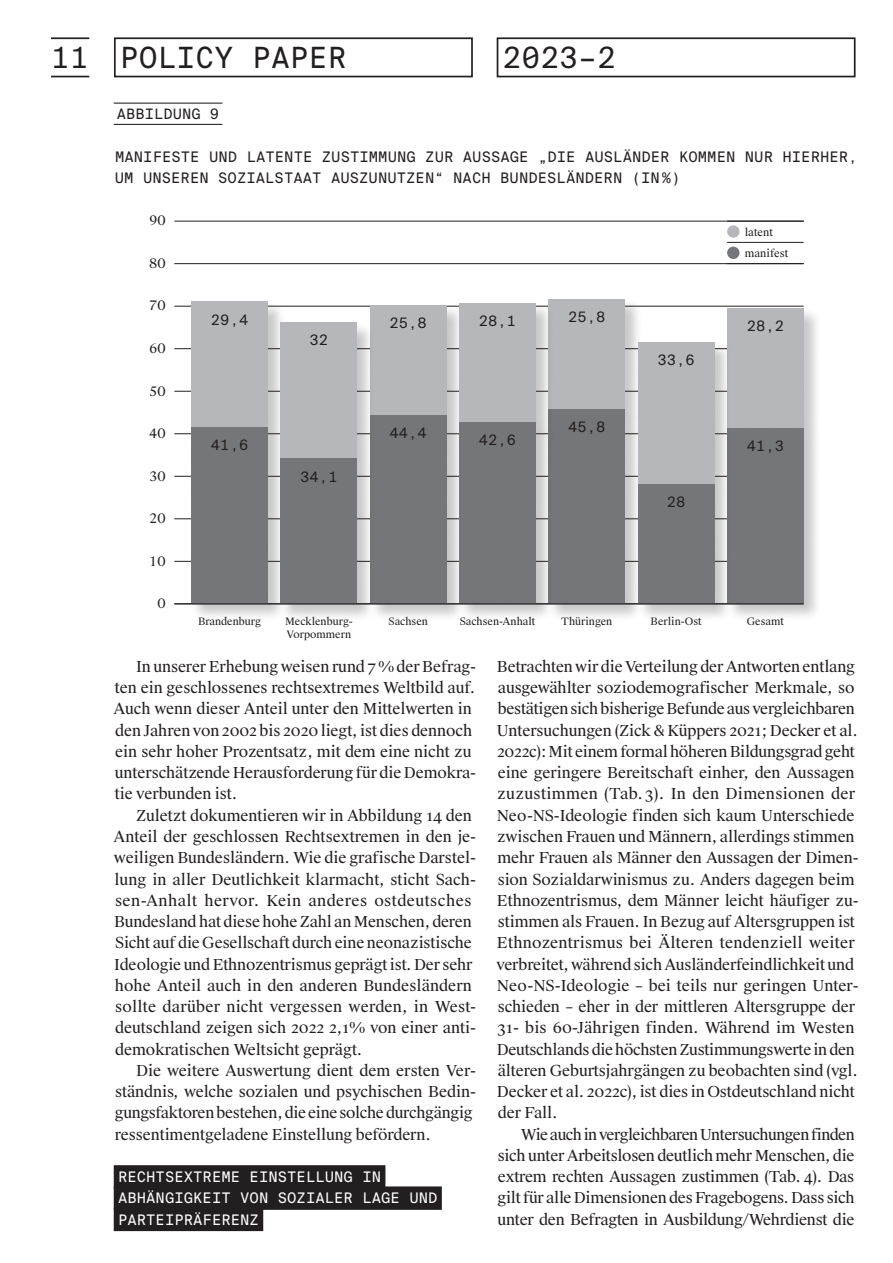
<style>
.page{position:relative;width:893px;height:1263px;background:#fff}
.page>*{position:absolute;margin:0;border:0;box-sizing:border-box;transform-origin:0 0}
.t1{font:29.25px "Suisse Intl Mono";color:#231f20}
.t2{font:15.15px/21.3px "Suisse Works";letter-spacing:-.01em;color:#231f20}
.t3{font:14.55px/21.3px "Suisse Intl Mono";color:#231f20}
.t4{font:14.55px/21.3px "Suisse Intl Mono";color:#fff}
.t5{font:14.4px "Suisse Intl Mono";letter-spacing:.005em;color:#231f20}
.t6{font:13.2px "Suisse Works";letter-spacing:-.025em;color:#231f20}
.t7{font:10.5px/21.3px "Suisse Works";color:#231f20}
.t8{font:10.2px/12.8px "Suisse Works";color:#231f20}
</style>
<div class="page">
<div style="left:114px;top:1165px;width:271px;height:23px;background:#231f20"></div>
<div style="left:114px;top:1186px;width:328px;height:24px;background:#231f20"></div>
<div style="left:114px;top:1208px;width:149px;height:23px;background:#231f20"></div>
<hr style="left:114px;top:103px;width:108px;height:1px;background:#231f20">
<hr style="left:114px;top:124px;width:108px;height:1px;background:#231f20">
<hr style="left:174px;top:221px;width:630px;height:1px;background:#231f20">
<hr style="left:174px;top:263px;width:630px;height:1px;background:#231f20">
<hr style="left:174px;top:306px;width:630px;height:1px;background:#231f20">
<hr style="left:174px;top:348px;width:630px;height:1px;background:#231f20">
<hr style="left:174px;top:391px;width:630px;height:1px;background:#231f20">
<hr style="left:174px;top:433px;width:630px;height:1px;background:#231f20">
<hr style="left:174px;top:476px;width:630px;height:1px;background:#231f20">
<hr style="left:174px;top:518px;width:630px;height:1px;background:#231f20">
<hr style="left:174px;top:561px;width:630px;height:1px;background:#231f20">
<div style="left:114px;top:37px;width:359px;height:40px;border:2px solid #231f20"></div>
<div style="left:497px;top:37px;width:358px;height:40px;border:2px solid #231f20"></div>
<hr style="left:51px;top:37px;width:38px;height:2px;background:#231f20">
<hr style="left:51px;top:76px;width:38px;height:1px;background:#231f20">
<hr style="left:727px;top:242px;width:77px;height:1px;background:#231f20">
<div style="left:727px;top:225px;width:12px;height:13px;background:#b6b7bb;border-radius:50%"></div>
<div style="left:727px;top:247px;width:12px;height:12px;background:#757679;border-radius:50%"></div>
<div style="left:368px;top:304px;width:97px;height:129px;background:#231f20;opacity:.25"></div>
<div style="left:370px;top:305px;width:76px;height:110px;background:#b6b7bb"></div>
<div style="left:368px;top:413px;width:97px;height:209px;background:#231f20;opacity:.25"></div>
<div style="left:370px;top:415px;width:76px;height:189px;background:#757679"></div>
<div style="left:190px;top:300px;width:96px;height:145px;background:#231f20;opacity:.25"></div>
<div style="left:191px;top:302px;width:77px;height:125px;background:#b6b7bb"></div>
<div style="left:190px;top:425px;width:96px;height:197px;background:#231f20;opacity:.25"></div>
<div style="left:191px;top:427px;width:77px;height:177px;background:#757679"></div>
<div style="left:547px;top:298px;width:96px;height:129px;background:#231f20;opacity:.25"></div>
<div style="left:549px;top:299px;width:76px;height:110px;background:#b6b7bb"></div>
<div style="left:547px;top:407px;width:96px;height:215px;background:#231f20;opacity:.25"></div>
<div style="left:549px;top:409px;width:76px;height:195px;background:#757679"></div>
<div style="left:726px;top:307px;width:96px;height:140px;background:#231f20;opacity:.25"></div>
<div style="left:727px;top:308px;width:77px;height:120px;background:#b6b7bb"></div>
<div style="left:726px;top:427px;width:96px;height:195px;background:#231f20;opacity:.25"></div>
<div style="left:727px;top:428px;width:77px;height:176px;background:#757679"></div>
<div style="left:279px;top:321px;width:97px;height:156px;background:#231f20;opacity:.25"></div>
<div style="left:281px;top:323px;width:76px;height:136px;background:#b6b7bb"></div>
<div style="left:279px;top:457px;width:97px;height:165px;background:#231f20;opacity:.25"></div>
<div style="left:281px;top:459px;width:76px;height:145px;background:#757679"></div>
<div style="left:458px;top:302px;width:96px;height:139px;background:#231f20;opacity:.25"></div>
<div style="left:459px;top:303px;width:77px;height:120px;background:#b6b7bb"></div>
<div style="left:458px;top:421px;width:96px;height:201px;background:#231f20;opacity:.25"></div>
<div style="left:459px;top:423px;width:77px;height:181px;background:#757679"></div>
<div style="left:636px;top:340px;width:97px;height:163px;background:#231f20;opacity:.25"></div>
<div style="left:638px;top:342px;width:76px;height:143px;background:#b6b7bb"></div>
<div style="left:636px;top:483px;width:97px;height:139px;background:#231f20;opacity:.25"></div>
<div style="left:638px;top:485px;width:76px;height:119px;background:#757679"></div>
<hr style="left:174px;top:603px;width:630px;height:1px;background:#231f20">
<h1 class="t1" style="left:51px;top:41px;width:297px">11 POLICY PAPER</h1>
<h1 class="t1" style="left:503px;top:41px;width:115px">2023–2</h1>
<p class="t5" style="left:117px;top:106px;width:104px">ABBILDUNG 9</p>
<p class="t3" style="left:115px;top:146px;width:744px">MANIFESTE UND LATENTE ZUSTIMMUNG ZUR AUSSAGE „DIE AUSLÄNDER KOMMEN NUR HIERHER,<br>UM UNSEREN SOZIALSTAAT AUSZUNUTZEN“ NACH BUNDESLÄNDERN (IN%)</p>
<p class="t6" style="left:149px;top:212px;width:19px">90</p>
<p class="t6" style="left:149px;top:255px;width:19px">80</p>
<p class="t6" style="left:149px;top:298px;width:19px">70</p>
<p class="t6" style="left:149px;top:340px;width:19px">60</p>
<p class="t6" style="left:149px;top:383px;width:19px">50</p>
<p class="t6" style="left:149px;top:425px;width:19px">40</p>
<p class="t6" style="left:149px;top:468px;width:19px">30</p>
<p class="t6" style="left:149px;top:510px;width:19px">20</p>
<p class="t6" style="left:149px;top:553px;width:19px">10</p>
<p class="t6" style="left:157px;top:595px;width:10px">0</p>
<p class="t7" style="left:745px;top:222px;width:45px">latent manifest</p>
<p class="t5" style="left:568px;top:309px;width:39px">25,8</p>
<p class="t5" style="left:211px;top:311px;width:39px">29,4</p>
<p class="t5" style="left:479px;top:313px;width:39px">28,1</p>
<p class="t5" style="left:390px;top:315px;width:39px">25,8</p>
<p class="t5" style="left:747px;top:318px;width:39px">28,2</p>
<p class="t5" style="left:310px;top:332px;width:20px">32</p>
<p class="t5" style="left:657px;top:351px;width:39px">33,6</p>
<p class="t5" style="left:568px;top:418px;width:39px">45,8</p>
<p class="t5" style="left:389px;top:424px;width:39px">44,4</p>
<p class="t5" style="left:479px;top:432px;width:39px">42,6</p>
<p class="t5" style="left:211px;top:436px;width:39px">41,6</p>
<p class="t5" style="left:747px;top:438px;width:39px">41,3</p>
<p class="t5" style="left:300px;top:468px;width:39px">34,1</p>
<p class="t5" style="left:667px;top:494px;width:20px">28</p>
<p class="t8" style="left:198px;top:615px;width:65px">Brandenburg</p>
<p class="t8" style="left:285px;top:615px;width:69px">Mecklenburg-<br>Vorpommern</p>
<p class="t8" style="left:388px;top:615px;width:41px">Sachsen</p>
<p class="t8" style="left:460px;top:615px;width:77px">Sachsen-Anhalt</p>
<p class="t8" style="left:561px;top:615px;width:53px">Thüringen</p>
<p class="t8" style="left:651px;top:615px;width:52px">Berlin-Ost</p>
<p class="t8" style="left:747px;top:615px;width:39px">Gesamt</p>
<p class="t2" style="left:114px;top:656px;width:364px;text-indent:23px">In unserer Erhebung weisen rund 7% der Befrag&shy;ten ein geschlossenes rechtsextremes Weltbild auf.<br>Auch wenn dieser Anteil unter den Mittelwerten in den Jahren von 2002 bis 2020 liegt, ist dies dennoch ein sehr hoher Prozentsatz, mit dem eine nicht zu unterschätzende Herausforderung für die Demokra&shy;tie verbunden ist.</p>
<p class="t2" style="left:114px;top:805px;width:364px;text-indent:23px">Zuletzt dokumentieren wir in Abbildung 14 den Anteil der geschlossen Rechtsextremen in den je&shy;weiligen Bundesländern. Wie die grafische Darstel&shy;lung in aller Deutlichkeit klarmacht, sticht Sach&shy;sen-Anhalt hervor. Kein anderes ostdeutsches Bundesland hat diese hohe Zahl an Menschen, deren Sicht auf die Gesellschaft durch eine neonazistische Ideologie und Ethnozentrismus geprägt ist. Der sehr hohe Anteil auch in den anderen Bundesländern sollte darüber nicht vergessen werden, in West&shy;deutschland zeigen sich 2022 2,1% von einer anti&shy;demokratischen Weltsicht geprägt.</p>
<p class="t2" style="left:115px;top:1060px;width:363px;text-indent:21px">Die weitere Auswertung dient dem ersten Ver&shy;ständnis, welche sozialen und psychischen Bedin&shy;gungsfaktoren bestehen, die eine solche durchgängig ressentimentgeladene Einstellung befördern.</p>
<p class="t4" style="left:118px;top:1166px;width:321px">RECHTSEXTREME EINSTELLUNG IN<br>ABHÄNGIGKEIT VON SOZIALER LAGE UND<br>PARTEIPRÄFERENZ</p>
<p class="t2" style="left:496px;top:656px;width:364px">Betrachten wir die Verteilung der Antworten entlang ausgewählter soziodemografischer Merkmale, so bestätigen sich bisherige Befunde aus vergleichbaren Untersuchungen (Zick &amp; Küppers 2021; Decker et al.<br>2022c): Mit einem formal höheren Bildungsgrad geht eine geringere Bereitschaft einher, den Aussagen zuzustimmen (Tab. 3). In den Dimensionen der Neo-NS-Ideologie finden sich kaum Unterschiede zwischen Frauen und Männern, allerdings stimmen mehr Frauen als Männer den Aussagen der Dimen&shy;sion Sozialdarwinismus zu. Anders dagegen beim Ethnozentrismus, dem Männer leicht häufiger zu&shy;stimmen als Frauen. In Bezug auf Altersgruppen ist Ethnozentrismus bei Älteren tendenziell weiter verbreitet, während sich Ausländerfeindlichkeit und Neo-NS-Ideologie – bei teils nur geringen Unter&shy;schieden – eher in der mittleren Altersgruppe der 31- bis 60-Jährigen finden. Während im Westen Deutschlands die höchsten Zustimmungswerte in den älteren Geburtsjahrgängen zu beobachten sind (vgl.<br>Decker et al. 2022c), ist dies in Ostdeutschland nicht der Fall.</p>
<p class="t2" style="left:497px;top:1124px;width:359px;text-align:justify;text-indent:23px">Wie auch in vergleichbaren Untersuchungen finden sich unter Arbeitslosen deutlich mehr Menschen, die extrem rechten Aussagen zustimmen (Tab. 4). Das gilt für alle Dimensionen des Fragebogens. Dass sich unter den Befragten in Ausbildung/Wehrdienst die</p>
</div>
